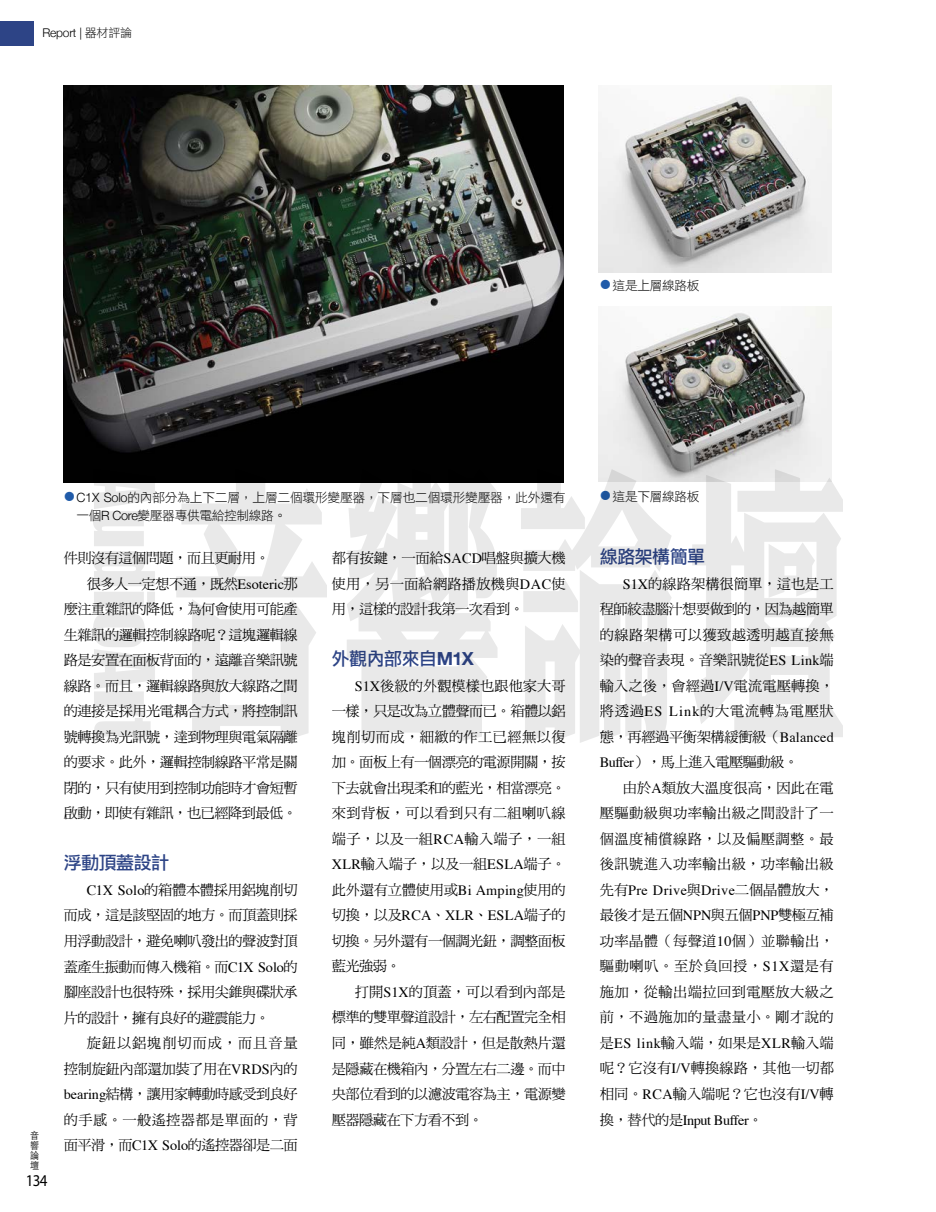
<style>
.page{position:relative;width:936px;height:1212px;background:#fff}
.page>*{position:absolute;margin:0;border:0;box-sizing:border-box;transform-origin:0 0}
.t1{font:18px "DF Li Hei Std W5";letter-spacing:-.03em;color:#2d4486}
.t2{font:16.5px "Myriad Pro";color:#000;scale:.91 1}
.t3{font:14.25px/25.5px "DF Ming Std W5";letter-spacing:-.035em;color:#000;text-align:justify}
.t4{font:14.25px "Times";letter-spacing:.025em;color:#000}
.t5{font:14.25px "Times";letter-spacing:-.03em;color:#000}
.t6{font:12.75px/18px "DF Li Hei Std W3";letter-spacing:-.02em;color:#000}
.t7{font:300 12px "Helvetica Neue";letter-spacing:-.02em;color:#000}
.t8{font:300 9.9px/10.2px "ST Heiti TC";color:#000;text-align:justify;scale:.91 1}
.s1{font-family:"DF Li Hei Std W3";font-weight:400}
.s2{font-family:"Helvetica Neue";font-weight:300}
.s3{font-family:"Times"}
.s4{font-family:"Helvetica Neue";font-weight:700}
.s5{font-family:"DF Ming Std W5"}
</style>
<div class="page">
<img style="left:64px;top:85px;width:499px;height:398px">
<img style="left:598px;top:85px;width:233px;height:188px">
<img style="left:598px;top:307px;width:233px;height:162px">
<div style="left:0;top:21px;width:33px;height:24px;background:#2d4486"></div>
<img style="left:94px;top:469px;width:748px;height:274px">
<svg style="left:601px;top:491px;width:9px;height:9px"></svg>
<p class="t7" style="left:43px;top:23px;width:91px">Report | <span class="s1">器材評論</span></p>
<p class="t6" style="left:612px;top:276px;width:88px">這是上層線路板</p>
<p class="t8" style="left:30px;top:1129px;width:11px">音響論壇</p>
<p class="t2" style="left:26px;top:1170px;width:25px">134</p>
<p class="t6" style="left:77px;top:488px;width:490px"><span class="s2">C1X Solo</span>的內部分為上下二層，上層二個環形變壓器，下層也二個環形變壓器，此外還有一個<span class="s2">R Core</span>變壓器專供電給控制線路。</p>
<p class="t3" style="left:64px;top:545px;width:207px">件則沒有這個問題，而且更耐用。</p>
<p class="t3" style="left:87px;top:571px;width:212px">很多人一定想不通，既然<span class="s3">Esoteric</span>那</p>
<p class="t3" style="left:64px;top:596px;width:235px">麼注重雜訊的降低，為何會使用可能產</p>
<p class="t3" style="left:64px;top:622px;width:235px">生雜訊的邏輯控制線路呢？這塊邏輯線</p>
<p class="t3" style="left:64px;top:647px;width:235px">路是安置在面板背面的，遠離音樂訊號</p>
<p class="t3" style="left:64px;top:673px;width:235px">線路。而且，邏輯線路與放大線路之間</p>
<p class="t3" style="left:64px;top:698px;width:235px">的連接是採用光電耦合方式，將控制訊</p>
<p class="t3" style="left:64px;top:724px;width:235px">號轉換為光訊號，達到物理與電氣隔離</p>
<p class="t3" style="left:64px;top:749px;width:235px">的要求。此外，邏輯控制線路平常是關</p>
<p class="t3" style="left:64px;top:775px;width:235px">閉的，只有使用到控制功能時才會短暫</p>
<p class="t3" style="left:64px;top:800px;width:235px">啟動，即使有雜訊，也已經降到最低。</p>
<p class="t1" style="left:64px;top:853px;width:107px">浮動頂蓋設計</p>
<p class="t3" style="left:64px;top:877px;width:235px;text-indent:23px"><span class="s3">C1X Solo</span>的箱體本體採用鋁塊削切而成，這是該堅固的地方。而頂蓋則採用浮動設計，避免喇叭發出的聲波對頂蓋產生振動而傳入機箱。而<span class="s3">C1X Solo</span>的腳座設計也很特殊，採用尖錐與碟狀承片的設計，擁有良好的避震能力。</p>
<p class="t3" style="left:64px;top:1030px;width:235px;text-indent:23px">旋鈕以鋁塊削切而成，而且音量控制旋鈕內部還加裝了用在<span class="s3">VRDS</span>內的<span class="s3">bearing</span>結構，讓用家轉動時感受到良好的手感。一般遙控器都是單面的，背面平滑，而<span class="s3">C1X Solo</span>的遙控器卻是二面</p>
<p class="t3" style="left:332px;top:545px;width:235px">都有按鍵，一面給<span class="s3">SACD</span>唱盤與擴大機使用，另一面給網路播放機與<span class="s3">DAC</span>使用，這樣的設計我第一次看到。</p>
<p class="t1" style="left:332px;top:649px;width:144px">外觀內部來自<span class="s4">M1X</span></p>
<p class="t3" style="left:332px;top:673px;width:235px;text-indent:23px"><span class="s3">S1X</span>後級的外觀模樣也跟他家大哥一樣，只是改為立體聲而已。箱體以鋁塊削切而成，細緻的作工已經無以復加。面板上有一個漂亮的電源開關，按下去就會出現柔和的藍光，相當漂亮。來到背板，可以看到只有二組喇叭線端子，以及一組<span class="s3">RCA</span>輸入端子，一組<span class="s3">XLR</span>輸入端子，以及一組<span class="s3">ESLA</span>端子。此外還有立體使用或<span class="s3">Bi Amping</span>使用的切換，以及<span class="s3">RCA</span>、<span class="s3">XLR</span>、<span class="s3">ESLA</span>端子的切換。另外還有一個調光鈕，調整面板藍光強弱。</p>
<p class="t3" style="left:332px;top:979px;width:235px;text-indent:23px">打開<span class="s3">S1X</span>的頂蓋，可以看到內部是標準的雙單聲道設計，左右配置完全相同，雖然是純<span class="s3">A</span>類設計，但是散熱片還是隱藏在機箱內，分置左右二邊。而中央部位看到的以濾波電容為主，電源變壓器隱藏在下方看不到。</p>
<p class="t6" style="left:612px;top:487px;width:88px">這是下層線路板</p>
<p class="t1" style="left:600px;top:547px;width:107px">線路架構簡單</p>
<p class="t3" style="left:600px;top:571px;width:235px;text-indent:23px"><span class="s3">S1X</span>的線路架構很簡單，這也是工程師絞盡腦汁想要做到的，因為越簡單的線路架構可以獲致越透明越直接無染的聲音表現。音樂訊號從<span class="s3">ES Link</span>端輸入之後，會經過<span class="s3">I/V</span>電流電壓轉換，將透過<span class="s3">ES Link</span>的大電流轉為電壓狀態，再經過平衡架構緩衝級（<span class="s3">Balanced Buffer</span>），馬上進入電壓驅動級。</p>
<p class="t3" style="left:600px;top:775px;width:235px;text-indent:23px">由於<span class="s3">A</span>類放大溫度很高，因此在電壓驅動級與功率輸出級之間設計了一個溫度補償線路，以及偏壓調整。最後訊號進入功率輸出級，功率輸出級</p>
<p class="t4" style="left:600px;top:877px;width:235px"><span class="s5">先有</span>Pre Drive<span class="s5">與</span>Drive<span class="s5">二個晶體放大，</span></p>
<p class="t3" style="left:600px;top:902px;width:235px">最後才是五個<span class="s3">NPN</span>與五個<span class="s3">PNP</span>雙極互補功率晶體（每聲道<span class="s3">10</span>個）並聯輸出，驅動喇叭。至於負回授，<span class="s3">S1X</span>還是有施加，從輸出端拉回到電壓放大級之前，不過施加的量盡量小。剛才說的是<span class="s3">ES link</span>輸入端，如果是<span class="s3">XLR</span>輸入端呢？它沒有<span class="s3">I/V</span>轉換線路，其他一切都相同。<span class="s3">RCA</span>輸入端呢？它也沒有<span class="s3">I/V</span>轉</p>
<p class="t5" style="left:600px;top:1106px;width:164px"><span class="s5">換，替代的是</span>Input Buffer<span class="s5">。</span></p>
</div>
